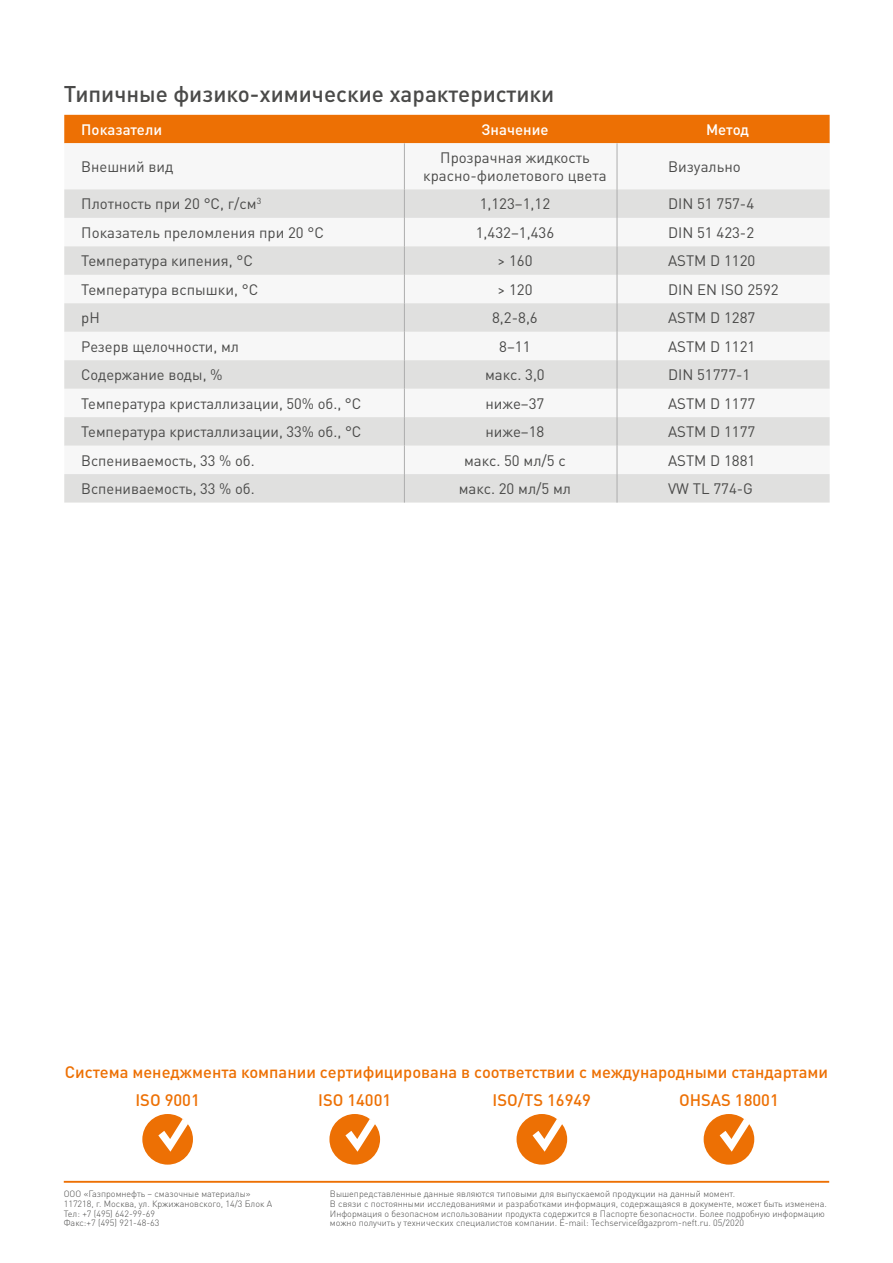
<style>
.page{position:relative;width:893px;height:1263px;background:#fff}
.page>*{position:absolute;margin:0;border:0;box-sizing:border-box;transform-origin:0 0}
.t1{font:500 22.5px "DIN Pro";color:#4a4a49}
.t2{font:500 16.5px/27.6px "DIN Pro";color:#ed7004}
.t3{font:15px/18px "DIN Pro";color:#4a4a49;text-align:center}
.t4{font:500 15px "DIN Pro";color:#fff}
.t5{font:300 9px/9.8px "DIN Pro";color:#4a4a49}
</style>
<div class="page">
<hr style="left:64px;top:1181px;width:765px;height:2px;background:#ed7004">
<div style="left:142px;top:1114px;width:51px;height:50px;background:#ed7004;border-radius:50%"></div>
<svg style="left:158px;top:1119px;width:30px;height:33px"></svg>
<div style="left:704px;top:1114px;width:50px;height:50px;background:#ed7004;border-radius:50%"></div>
<svg style="left:720px;top:1119px;width:29px;height:33px"></svg>
<div style="left:517px;top:1114px;width:50px;height:50px;background:#ed7004;border-radius:50%"></div>
<svg style="left:533px;top:1119px;width:29px;height:33px"></svg>
<div style="left:329px;top:1114px;width:51px;height:50px;background:#ed7004;border-radius:50%"></div>
<svg style="left:345px;top:1119px;width:30px;height:33px"></svg>
<div style="left:64px;top:115px;width:766px;height:28px;background:#ed7004"></div>
<svg style="left:64px;top:189px;width:766px;height:314px;fill:#e0e0df"></svg>
<hr style="left:404px;top:143px;width:1px;height:46px;background:#adadad">
<svg style="left:404px;top:189px;width:1px;height:314px"></svg>
<hr style="left:617px;top:143px;width:1px;height:46px;background:#adadad">
<svg style="left:617px;top:189px;width:1px;height:314px"></svg>
<h1 class="t1" style="left:64px;top:79px;width:492px">Типичные физико-химические характеристики</h1>
<p class="t4" style="left:81px;top:119px;width:82px">Показатели</p>
<p class="t4" style="left:481px;top:119px;width:69px">Значение</p>
<p class="t4" style="left:706px;top:119px;width:45px">Метод</p>
<p class="t3" style="left:81px;top:157px;width:94px">Внешний вид</p>
<p class="t3" style="left:423px;top:148px;width:185px">Прозрачная жидкость красно-фиолетового цвета</p>
<p class="t3" style="left:668px;top:157px;width:74px">Визуально</p>
<p class="t3" style="left:81px;top:194px;width:181px">Плотность при 20 °С, г/см<sup>3</sup></p>
<p class="t3" style="left:480px;top:194px;width:72px">1,123–1,12</p>
<p class="t3" style="left:668px;top:194px;width:88px">DIN 51 757-4</p>
<p class="t3" style="left:81px;top:223px;width:244px">Показатель преломления при 20 °С</p>
<p class="t3" style="left:476px;top:223px;width:80px">1,432–1,436</p>
<p class="t3" style="left:668px;top:223px;width:88px">DIN 51 423-2</p>
<p class="t3" style="left:81px;top:251px;width:173px">Температура кипения, °С</p>
<p class="t3" style="left:497px;top:251px;width:37px">&gt; 160</p>
<p class="t3" style="left:668px;top:251px;width:89px">ASTM D 1120</p>
<p class="t3" style="left:81px;top:280px;width:178px">Температура вспышки, °С</p>
<p class="t3" style="left:497px;top:280px;width:37px">&gt; 120</p>
<p class="t3" style="left:668px;top:280px;width:112px">DIN EN ISO 2592</p>
<p class="t3" style="left:81px;top:308px;width:20px">рН</p>
<p class="t3" style="left:492px;top:308px;width:47px">8,2-8,6</p>
<p class="t3" style="left:668px;top:308px;width:89px">ASTM D 1287</p>
<p class="t3" style="left:81px;top:337px;width:159px">Резерв щелочности, мл</p>
<p class="t3" style="left:499px;top:337px;width:33px">8–11</p>
<p class="t3" style="left:668px;top:337px;width:89px">ASTM D 1121</p>
<p class="t3" style="left:81px;top:365px;width:143px">Содержание воды, %</p>
<p class="t3" style="left:485px;top:365px;width:61px">макс. 3,0</p>
<p class="t3" style="left:668px;top:365px;width:84px">DIN 51777-1</p>
<p class="t3" style="left:81px;top:394px;width:282px">Температура кристаллизации, 50% об., °С</p>
<p class="t3" style="left:485px;top:394px;width:60px">ниже–37</p>
<p class="t3" style="left:668px;top:394px;width:89px">ASTM D 1177</p>
<p class="t3" style="left:81px;top:422px;width:282px">Температура кристаллизации, 33% об., °С</p>
<p class="t3" style="left:485px;top:422px;width:60px">ниже–18</p>
<p class="t3" style="left:668px;top:422px;width:89px">ASTM D 1177</p>
<p class="t3" style="left:81px;top:451px;width:175px">Вспениваемость, 33 % об.</p>
<p class="t3" style="left:464px;top:451px;width:103px">макс. 50 мл/5 с</p>
<p class="t3" style="left:668px;top:451px;width:89px">ASTM D 1881</p>
<p class="t3" style="left:81px;top:479px;width:175px">Вспениваемость, 33 % об.</p>
<p class="t3" style="left:459px;top:479px;width:114px">макс. 20 мл/5 мл</p>
<p class="t3" style="left:668px;top:479px;width:86px">VW TL 774-G</p>
<p class="t2" style="left:135px;top:1057px;width:694px;text-indent:-71px">Система менеджмента компании сертифицирована в соответствии с международными стандартами<br>ISO 9001</p>
<p class="t2" style="left:318px;top:1085px;width:75px">ISO 14001</p>
<p class="t2" style="left:493px;top:1085px;width:100px">ISO/TS 16949</p>
<p class="t2" style="left:679px;top:1085px;width:101px">OHSAS 18001</p>
<p class="t5" style="left:64px;top:1189px;width:210px">ООО «Газпромнефть – смазочные материалы» 117218, г. Москва, ул. Кржижановского, 14/3 Блок А Тел: +7 (495) 642-99-69<br>Факс:+7 (495) 921-48-63</p>
<p class="t5" style="left:330px;top:1189px;width:498px">Вышепредставленные данные являются типовыми для выпускаемой продукции на данный момент.<br>В связи с постоянными исследованиями и разработками информация, содержащаяся в документе, может быть изменена.<br>Информация о безопасном использовании продукта содержится в Паспорте безопасности. Более подробную информацию можно получить у технических специалистов компании. E-mail: Techservice@gazprom-neft.ru. 05/2020</p>
</div>
